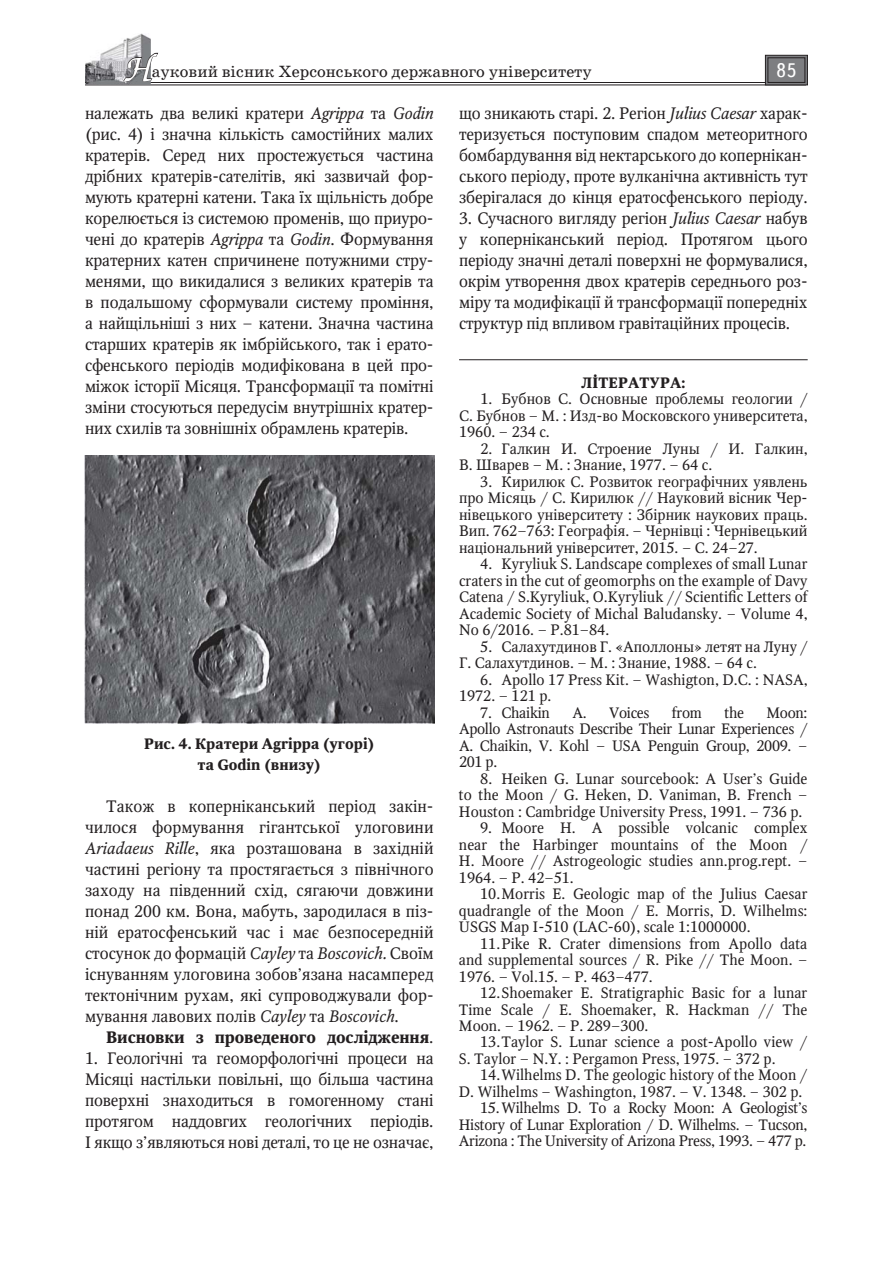
<style>
.page{position:relative;width:893px;height:1263px;background:#fff}
.page>*{position:absolute;margin:0;border:0;box-sizing:border-box;transform-origin:0 0}
.t1{font:19.5px "Ukrainian Text";color:#fff}
.t2{font:16.5px/21px "Octava";letter-spacing:-.01em;color:#231f20;text-align:justify}
.t3{font:16.5px "School Book C";color:#231f20}
.t4{font:700 16.5px "Octava";letter-spacing:-.01em;color:#231f20}
.t5{font:15px/16.5px "Octava";color:#231f20;text-align:justify}
.t6{font:700 15px/21px "Octava";color:#231f20;text-align:center}
.t7{font:15px "Octava";letter-spacing:-.02em;color:#231f20}
.s1{font-family:"Zapf Chancer";font-size:30px;color:#fff}
.s2{font-style:italic}
.s3{font-weight:400}
</style>
<div class="page">
<hr style="left:85px;top:82px;width:721px;height:1px;background:#231f20">
<hr style="left:85px;top:85px;width:721px;height:1px;background:#231f20">
<img style="left:85px;top:33px;width:66px;height:51px">
<img style="left:85px;top:82px;width:66px;height:1px">
<svg style="left:123px;top:53px;width:35px;height:29px"></svg>
<svg style="left:765px;top:55px;width:43px;height:30px"></svg>
<img style="left:84px;top:455px;width:350px;height:269px">
<hr style="left:459px;top:359px;width:349px;height:1px;background:#231f20">
<p class="t3" style="left:124px;top:63px;width:470px"><span class="s1">Í</span>ауковий вісник Херсонського державного університету</p>
<p class="t1" style="left:776px;top:63px;width:22px">85</p>
<p class="t2" style="left:85px;top:104px;width:350px">належать два великі кратери <span class="s2">Agrippa</span> та <span class="s2">Godin </span>(рис. 4) і значна кількість самостійних малих кратерів. Серед них простежується частина дрібних кратерів-сателітів, які зазвичай фор&shy;мують кратерні катени. Така їх щільність добре корелюється із системою променів, що приуро&shy;чені до кратерів <span class="s2">Agrippa</span> та <span class="s2">Godin</span>. Формування кратерних катен спричинене потужними стру&shy;менями, що викидалися з великих кратерів та в подальшому сформували систему проміння, а найщільніші з них – катени. Значна частина старших кратерів як імбрійського, так і ерато&shy;сфенського періодів модифікована в цей про&shy;міжок історії Місяця. Трансформації та помітні зміни стосуються передусім внутрішніх кратер&shy;них схилів та зовнішніх обрамлень кратерів.</p>
<p class="t2" style="left:459px;top:104px;width:350px">що зникають старі. 2. Регіон <span class="s2">Julius Caesar</span> харак&shy;теризується поступовим спадом метеоритного бомбардування від нектарського до копернікан&shy;ського періоду, проте вулканічна активність тут зберігалася до кінця ератосфенського періоду.</p>
<p class="t2" style="left:459px;top:209px;width:350px">3. Сучасного вигляду регіон <span class="s2">Julius Caesar</span> набув у коперніканський період. Протягом цього періоду значні деталі поверхні не формувалися, окрім утворення двох кратерів середнього роз&shy;міру та модифікації й трансформації попередніх структур під впливом гравітаційних процесів.</p>
<p class="t6" style="left:581px;top:373px;width:106px">ЛІТЕРАТУРА:</p>
<p class="t5" style="left:459px;top:392px;width:350px;text-indent:21px">1. Бубнов С. Основные проблемы геологии / С. Бубнов – М. : Изд-во Московского университета, 1960. – 234 с.</p>
<p class="t5" style="left:459px;top:441px;width:350px;text-indent:21px">2. Галкин И. Строение Луны / И. Галкин,<br>В. Шварев – М. : Знание, 1977. – 64 с.</p>
<p class="t5" style="left:459px;top:474px;width:350px;text-indent:21px">3. Кирилюк С. Розвиток географічних уявлень про Місяць / С. Кирилюк // Науковий вісник Чер&shy;нівецького університету : Збірник наукових праць.<br>Вип. 762–763: Географія. – Чернівці : Чернівецький національний університет, 2015. – С. 24–27.</p>
<p class="t5" style="left:459px;top:557px;width:350px;text-indent:21px">4. Kyryliuk S. Landscape complexes of small Lunar craters in the cut of geomorphs on the example of Davy Catena / S.Kyryliuk, O.Kyryliuk // Scientific Letters of Academic Society of Michal Baludansky. – Volume 4, No 6/2016. – P.81–84.</p>
<p class="t5" style="left:459px;top:639px;width:350px;text-indent:21px">5. Салахутдинов Г. «Аполлоны» летят на Луну /<br>Г. Салахутдинов. – М. : Знание, 1988. – 64 с.</p>
<p class="t5" style="left:459px;top:672px;width:350px;text-indent:21px">6. Apollo 17 Press Kit. – Washigton, D.C. : NASA,<br>1972. – 121 p.</p>
<p class="t7" style="left:480px;top:706px;width:71px">7. Chaikin</p>
<p class="t5" style="left:572px;top:705px;width:79px">A. Voices</p>
<p class="t5" style="left:672px;top:705px;width:32px">from</p>
<p class="t5" style="left:724px;top:705px;width:21px">the</p>
<p class="t5" style="left:459px;top:705px;width:350px;text-indent:307px">Moon:<br>Apollo Astronauts Describe Their Lunar Experiences / A. Chaikin, V. Kohl – USA Penguin Group, 2009. – 201 p.</p>
<p class="t5" style="left:459px;top:771px;width:350px;text-indent:21px">8. Heiken G. Lunar sourcebook: A User’s Guide to the Moon / G. Heken, D. Vaniman, B. French – Houston : Cambridge University Press, 1991. – 736 p.</p>
<p class="t5" style="left:459px;top:821px;width:350px;text-indent:21px">9. Moore H. A possible volcanic complex near the Harbinger mountains of the Moon / H. Moore // Astrogeologic studies ann.prog.rept. – 1964. – P. 42–51.</p>
<p class="t5" style="left:459px;top:887px;width:350px;text-indent:21px">10. Morris E. Geologic map of the Julius Caesar quadrangle of the Moon / E. Morris, D. Wilhelms:<br>USGS Map I-510 (LAC-60), scale 1:1000000.</p>
<p class="t5" style="left:459px;top:936px;width:350px;text-indent:21px">11. Pike R. Crater dimensions from Apollo data and supplemental sources / R. Pike // The Moon. – 1976. – Vol.15. – P. 463–477.</p>
<p class="t5" style="left:459px;top:986px;width:350px;text-indent:21px">12. Shoemaker E. Stratigraphic Basic for a lunar Time Scale / E. Shoemaker, R. Hackman // The Moon. – 1962. – P. 289–300.</p>
<p class="t5" style="left:459px;top:1035px;width:350px;text-indent:21px">13. Taylor S. Lunar science a post-Apollo view /<br>S. Taylor – N.Y. : Pergamon Press, 1975. – 372 p.</p>
<p class="t5" style="left:459px;top:1068px;width:350px;text-indent:21px">14. Wilhelms D. The geologic history of the Moon /<br>D. Wilhelms – Washington, 1987. – V. 1348. – 302 p.</p>
<p class="t5" style="left:459px;top:1101px;width:350px;text-indent:21px">15. Wilhelms D. To a Rocky Moon: A Geologist’s History of Lunar Exploration / D. Wilhelms. – Tucson, Arizona : The University of Arizona Press, 1993. – 477 p.</p>
<p class="t6" style="left:144px;top:735px;width:232px">Рис. 4. Кратери Agrippa (угорі) та Godin (внизу)</p>
<p class="t2" style="left:85px;top:797px;width:350px;text-indent:21px">Також в коперніканський період закін&shy;чилося формування гігантської улоговини <span class="s2">Ariadaeus Rille</span>, яка розташована в західній частині регіону та простягається з північного заходу на південний схід, сягаючи довжини понад 200 км. Вона, мабуть, зародилася в піз&shy;ній ератосфенський час і має безпосередній стосунок до формацій <span class="s2">Cayley</span> та <span class="s2">Boscovich.</span> Своїм існуванням улоговина зобов’язана насамперед тектонічним рухам, які супроводжували фор&shy;мування лавових полів <span class="s2">Cayley</span> та <span class="s2">Boscovich</span>.</p>
<p class="t4" style="left:106px;top:1030px;width:329px">Висновки з проведеного дослідження<span class="s3">.</span></p>
<p class="t2" style="left:85px;top:1049px;width:350px">1. Геологічні та геоморфологічні процеси на Місяці настільки повільні, що більша частина поверхні знаходиться в гомогенному стані протягом наддовгих геологічних періодів.<br>І якщо з’являються нові деталі, то це не означає,</p>
</div>
